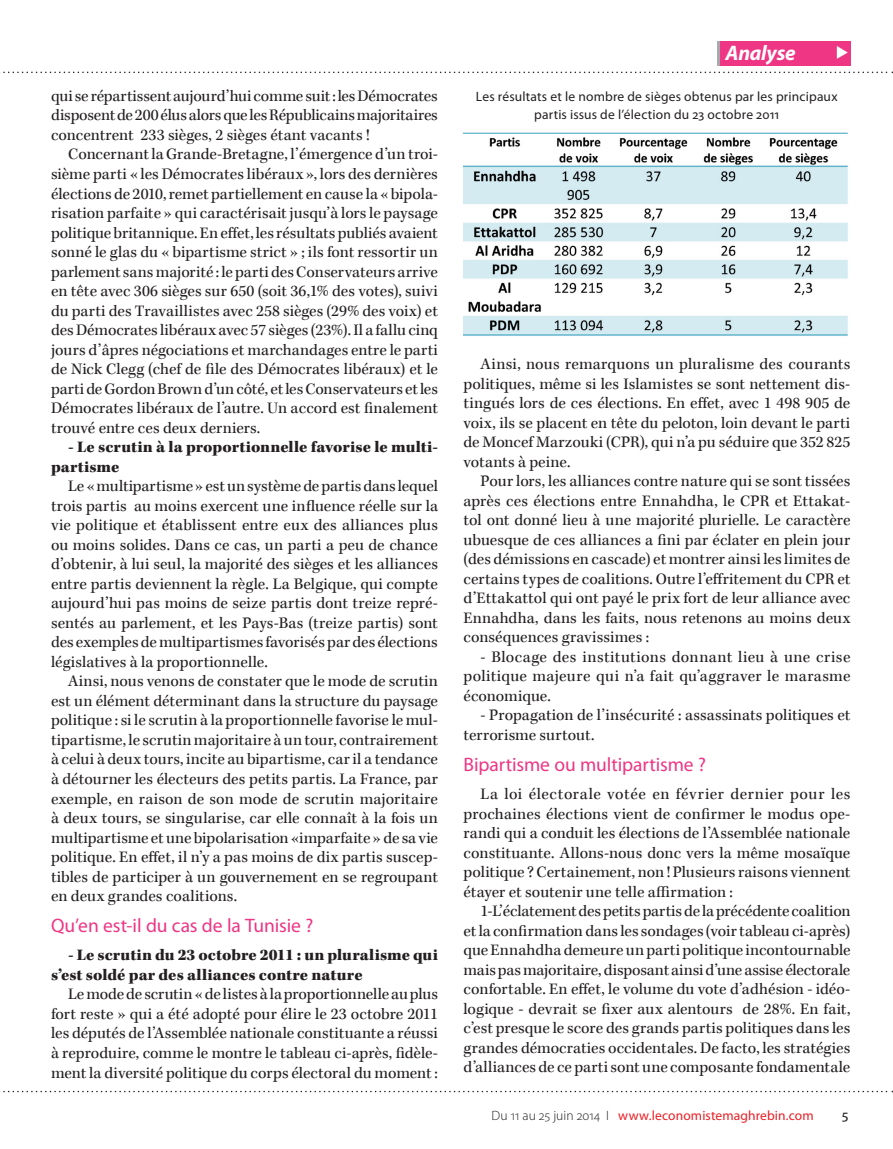
<style>
.page{position:relative;width:893px;height:1149px;background:#fff}
.page>*{position:absolute;margin:0;border:0;box-sizing:border-box;transform-origin:0 0}
.Titre{font:italic 700 21px "Myriad Pro";letter-spacing:-.015em;color:#fff}
.Inter{font:19.5px "Myriad Pro";letter-spacing:-.005em;color:#ee3684}
.Corps_texte{font:16.5px/19.5px "Kepler Std";letter-spacing:.005em;color:#231f20;text-align:justify}
.Corps_texte-2{font:900 16.5px/19.5px "Kepler Std";letter-spacing:.005em;color:#231f20}
.Inter-2{font:15px "Myriad Pro";color:#231f20}
.Légendes{font:13.5px/18px "Myriad Pro";letter-spacing:.015em;color:#231f20;text-align:center}
.Inter-3{font:13.5px "Myriad Pro";letter-spacing:.01em;color:#ee1d23}
.s1{font-weight:300;color:#231f20}
</style>
<div class="page">
<svg style="left:0;top:72px;width:893px;height:1px"></svg>
<svg style="left:4px;top:1090px;width:889px;height:1px"></svg>
<div style="left:717px;top:41px;width:6px;height:24px;background:#a8a9ad"></div>
<div style="left:720px;top:41px;width:130px;height:24px;background:#ee3684"></div>
<svg style="left:837px;top:46px;width:11px;height:13px"></svg>
<img style="left:464px;top:132px;width:384px;height:204px">
<p class="Corps_texte" style="left:51px;top:87px;width:388px">qui se répartissent aujourd’hui comme suit : les Démocrates disposent de 200 élus alors que les Républicains majoritaires concentrent 233 sièges, 2 sièges étant vacants !</p>
<p class="Corps_texte" style="left:51px;top:145px;width:389px;text-indent:17px">Concernant la Grande-Bretagne, l’émergence d’un troi&shy;sième parti « les Démocrates libéraux », lors des dernières élections de 2010, remet partiellement en cause la « bipola&shy;risation parfaite » qui caractérisait jusqu’à lors le paysage politique britannique. En effet, les résultats publiés avaient sonné le glas du « bipartisme strict » ; ils font ressortir un parlement sans majorité : le parti des Conservateurs arrive en tête avec 306 sièges sur 650 (soit 36,1% des votes), suivi du parti des Travaillistes avec 258 sièges (29% des voix) et des Démocrates libéraux avec 57 sièges (23%). Il a fallu cinq jours d’âpres négociations et marchandages entre le parti de Nick Clegg (chef de file des Démocrates libéraux) et le parti de Gordon Brown d’un côté, et les Conservateurs et les Démocrates libéraux de l’autre. Un accord est finalement trouvé entre ces deux derniers.</p>
<p class="Corps_texte-2" style="left:51px;top:438px;width:388px;text-indent:17px">- Le scrutin à la proportionnelle favorise le multi&shy;partisme</p>
<p class="Corps_texte" style="left:51px;top:477px;width:388px;text-indent:17px">Le « multipartisme » est un système de partis dans lequel trois partis au moins exercent une influence réelle sur la vie politique et établissent entre eux des alliances plus ou moins solides. Dans ce cas, un parti a peu de chance d’obtenir, à lui seul, la majorité des sièges et les alliances entre partis deviennent la règle. La Belgique, qui compte aujourd’hui pas moins de seize partis dont treize repré&shy;sentés au parlement, et les Pays-Bas (treize partis) sont des exemples de multipartismes favorisés par des élections législatives à la proportionnelle.</p>
<p class="Corps_texte" style="left:51px;top:672px;width:389px;text-indent:17px">Ainsi, nous venons de constater que le mode de scrutin est un élément déterminant dans la structure du paysage politique : si le scrutin à la proportionnelle favorise le mul&shy;tipartisme, le scrutin majoritaire à un tour, contrairement à celui à deux tours, incite au bipartisme, car il a tendance à détourner les électeurs des petits partis. La France, par exemple, en raison de son mode de scrutin majoritaire à deux tours, se singularise, car elle connaît à la fois un multipartisme et une bipolarisation «imparfaite » de sa vie politique. En effet, il n’y a pas moins de dix partis suscep&shy;tibles de participer à un gouvernement en se regroupant en deux grandes coalitions.</p>
<p class="Inter" style="left:51px;top:913px;width:264px">Qu’en est-il du cas de la Tunisie ?</p>
<p class="Corps_texte-2" style="left:51px;top:945px;width:388px;text-indent:17px">- Le scrutin du 23 octobre 2011 : un pluralisme qui s’est soldé par des alliances contre nature</p>
<p class="Corps_texte" style="left:51px;top:984px;width:389px;text-indent:17px">Le mode de scrutin « de listes à la proportionnelle au plus fort reste » qui a été adopté pour élire le 23 octobre 2011 les députés de l’Assemblée nationale constituante a réussi à reproduire, comme le montre le tableau ci-après, fidèle&shy;ment la diversité politique du corps électoral du moment :</p>
<p class="Titre" style="left:726px;top:39px;width:71px">Analyse</p>
<p class="Légendes" style="left:476px;top:87px;width:363px">Les résultats et le nombre de sièges obtenus par les principaux partis issus de l’élection du 23 octobre 2011</p>
<p class="Corps_texte" style="left:463px;top:354px;width:388px;text-indent:17px">Ainsi, nous remarquons un pluralisme des courants politiques, même si les Islamistes se sont nettement dis&shy;tingués lors de ces élections. En effet, avec 1 498 905 de voix, ils se placent en tête du peloton, loin devant le parti de Moncef Marzouki (CPR), qui n’a pu séduire que 352 825 votants à peine.</p>
<p class="Corps_texte" style="left:463px;top:471px;width:389px;text-indent:17px">Pour lors, les alliances contre nature qui se sont tissées après ces élections entre Ennahdha, le CPR et Ettakat&shy;tol ont donné lieu à une majorité plurielle. Le caractère ubuesque de ces alliances a fini par éclater en plein jour (des démissions en cascade) et montrer ainsi les limites de certains types de coalitions. Outre l’effritement du CPR et d’Ettakattol qui ont payé le prix fort de leur alliance avec Ennahdha, dans les faits, nous retenons au moins deux conséquences gravissimes :</p>
<p class="Corps_texte" style="left:463px;top:647px;width:388px;text-indent:17px">- Blocage des institutions donnant lieu à une crise politique majeure qui n’a fait qu’aggraver le marasme économique.</p>
<p class="Corps_texte" style="left:463px;top:705px;width:388px;text-indent:17px">- Propagation de l’insécurité : assassinats politiques et terrorisme surtout.</p>
<p class="Inter" style="left:463px;top:752px;width:244px">Bipartisme ou multipartisme ?</p>
<p class="Corps_texte" style="left:463px;top:784px;width:388px;text-indent:17px">La loi électorale votée en février dernier pour les prochaines élections vient de confirmer le modus ope&shy;randi qui a conduit les élections de l’Assemblée nationale constituante. Allons-nous donc vers la même mosaïque politique ? Certainement, non ! Plusieurs raisons viennent étayer et soutenir une telle affirmation :</p>
<p class="Corps_texte" style="left:463px;top:901px;width:389px;text-indent:17px">1-L’éclatement des petits partis de la précédente coalition et la confirmation dans les sondages (voir tableau ci-après) que Ennahdha demeure un parti politique incontournable mais pas majoritaire, disposant ainsi d’une assise électorale confortable. En effet, le volume du vote d’adhésion - idéo&shy;logique - devrait se fixer aux alentours de 28%. En fait, c’est presque le score des grands partis politiques dans les grandes démocraties occidentales. De facto, les stratégies d’alliances de ce parti sont une composante fondamentale</p>
<p class="Inter-3" style="left:491px;top:1106px;width:324px"><span class="s1">Du 11 au 25 juin 2014 I</span> www.leconomistemaghrebin.com</p>
<p class="Inter-2" style="left:842px;top:1105px;width:8px">5</p>
</div>
